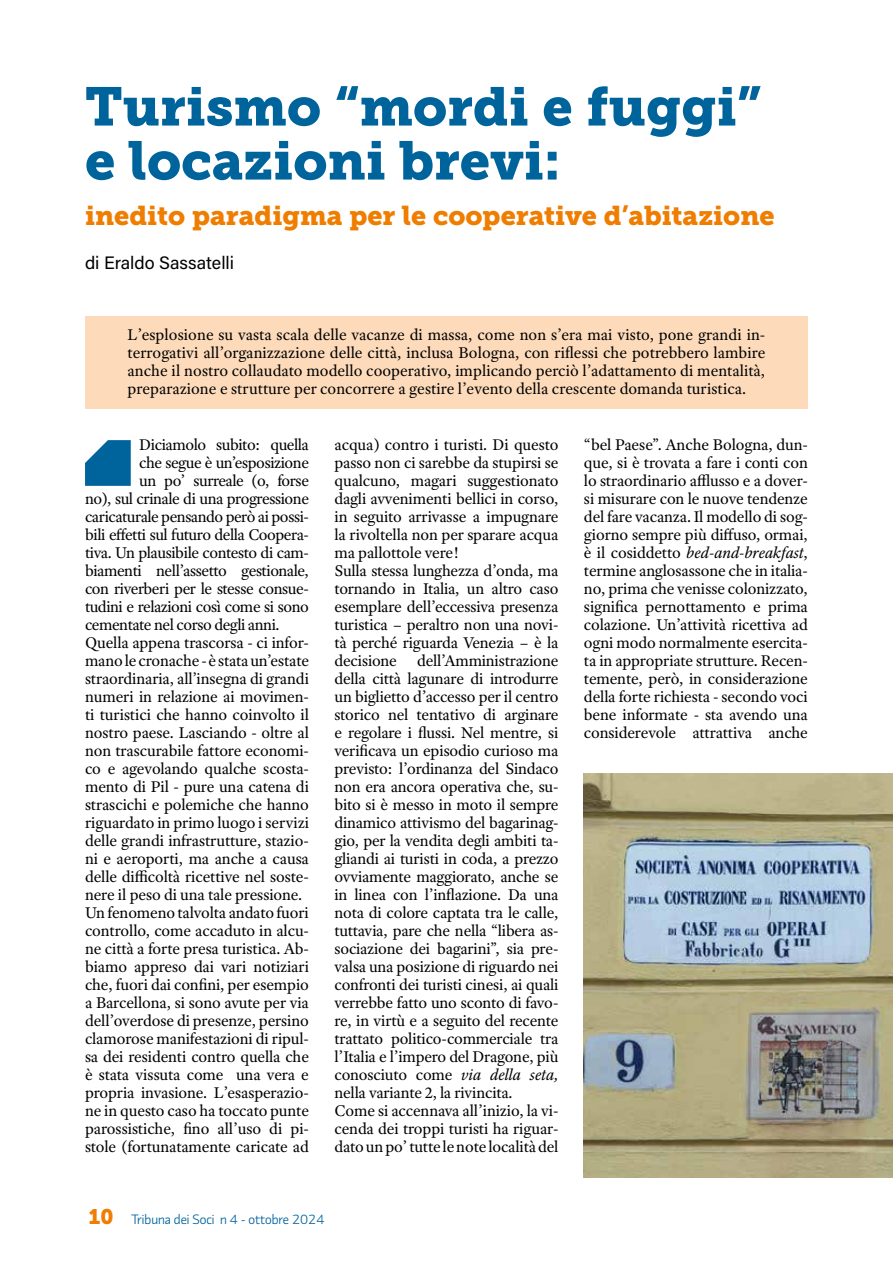
<style>
.page{position:relative;width:893px;height:1263px;background:#fff}
.page>*{position:absolute;margin:0;border:0;box-sizing:border-box;transform-origin:0 0}
.t1{font:54px/54px "Museo Slab 900";color:#00649c}
.t2{font:27px "Museo Slab 900";color:#ef7d00}
.t3{font:21px "Museo 900";color:#ef7d00}
.t4{font:18px "Acumin Pro";color:#000}
.t5{font:16.5px/18px "Adobe Text Pro";letter-spacing:-.01em;color:#000;text-align:justify}
.t6{font:16.5px "Adobe Text Pro";letter-spacing:-.03em;color:#000}
.t7{font:300 13.5px "Divenire";color:#00649c}
.s1{font-style:italic}
</style>
<div class="page">
<svg style="left:85px;top:440px;width:46px;height:46px"></svg>
<div style="left:85px;top:317px;width:723px;height:92px;background:#fddbba"></div>
<img style="left:584px;top:774px;width:309px;height:404px">
<h1 class="t1" style="left:85px;top:80px;width:678px">Turismo “mordi e fuggi” e locazioni brevi:</h1>
<h2 class="t2" style="left:85px;top:199px;width:691px">inedito paradigma per le cooperative d’abitazione</h2>
<p class="t4" style="left:85px;top:250px;width:151px">di Eraldo Sassatelli</p>
<p class="t5" style="left:128px;top:326px;width:639px">L’esplosione su vasta scala delle vacanze di massa, come non s’era mai visto, pone grandi in&shy;terrogativi all’organizzazione delle città, inclusa Bologna, con riflessi che potrebbero lambire anche il nostro collaudato modello cooperativo, implicando perciò l’adattamento di mentalità, preparazione e strutture per concorrere a gestire l’evento della crescente domanda turistica.</p>
<p class="t6" style="left:139px;top:434px;width:171px">Diciamolo subito: quella</p>
<p class="t6" style="left:139px;top:452px;width:171px">che segue è un’esposizione</p>
<p class="t6" style="left:139px;top:470px;width:171px">un po’ surreale (o, forse</p>
<p class="t6" style="left:85px;top:488px;width:225px">no), sul crinale di una progressione</p>
<p class="t6" style="left:85px;top:506px;width:225px">caricaturale pensando però ai possi-</p>
<p class="t6" style="left:85px;top:524px;width:225px">bili effetti sul futuro della Coopera-</p>
<p class="t6" style="left:85px;top:542px;width:225px">tiva. Un plausibile contesto di cam-</p>
<p class="t6" style="left:85px;top:560px;width:225px">biamenti nell’assetto gestionale,</p>
<p class="t6" style="left:85px;top:578px;width:225px">con riverberi per le stesse consue-</p>
<p class="t6" style="left:85px;top:596px;width:225px">tudini e relazioni così come si sono</p>
<p class="t6" style="left:85px;top:614px;width:196px">cementate nel corso degli anni.</p>
<p class="t5" style="left:85px;top:633px;width:225px">Quella appena trascorsa - ci infor-</p>
<p class="t5" style="left:85px;top:651px;width:225px">mano le cronache - è stata un’estate</p>
<p class="t5" style="left:85px;top:669px;width:225px">straordinaria, all’insegna di grandi</p>
<p class="t5" style="left:85px;top:687px;width:225px">numeri in relazione ai movimen-</p>
<p class="t5" style="left:85px;top:705px;width:225px">ti turistici che hanno coinvolto il</p>
<p class="t5" style="left:85px;top:723px;width:225px">nostro paese. Lasciando - oltre al</p>
<p class="t5" style="left:85px;top:741px;width:225px">non trascurabile fattore economi-</p>
<p class="t5" style="left:85px;top:759px;width:225px">co e agevolando qualche scosta-</p>
<p class="t5" style="left:85px;top:777px;width:225px">mento di Pil - pure una catena di</p>
<p class="t5" style="left:85px;top:795px;width:225px">strascichi e polemiche che hanno</p>
<p class="t5" style="left:85px;top:813px;width:225px">riguardato in primo luogo i servizi</p>
<p class="t5" style="left:85px;top:831px;width:225px">delle grandi infrastrutture, stazio-</p>
<p class="t5" style="left:85px;top:849px;width:225px">ni e aeroporti, ma anche a causa</p>
<p class="t5" style="left:85px;top:867px;width:225px">delle difficoltà ricettive nel soste-</p>
<p class="t5" style="left:85px;top:885px;width:219px">nere il peso di una tale pressione.</p>
<p class="t5" style="left:85px;top:903px;width:225px">Un fenomeno talvolta andato fuori</p>
<p class="t5" style="left:85px;top:921px;width:225px">controllo, come accaduto in alcu-</p>
<p class="t5" style="left:85px;top:939px;width:225px">ne città a forte presa turistica. Ab-</p>
<p class="t5" style="left:85px;top:957px;width:225px">biamo appreso dai vari notiziari</p>
<p class="t5" style="left:85px;top:975px;width:225px">che, fuori dai confini, per esempio</p>
<p class="t5" style="left:85px;top:993px;width:225px">a Barcellona, si sono avute per via</p>
<p class="t5" style="left:85px;top:1011px;width:225px">dell’overdose di presenze, persino</p>
<p class="t5" style="left:85px;top:1029px;width:225px">clamorose manifestazioni di ripul-</p>
<p class="t5" style="left:85px;top:1047px;width:225px">sa dei residenti contro quella che</p>
<p class="t5" style="left:85px;top:1065px;width:225px">è stata vissuta come una vera e</p>
<p class="t5" style="left:85px;top:1083px;width:225px">propria invasione. L’esasperazio-</p>
<p class="t5" style="left:85px;top:1101px;width:225px">ne in questo caso ha toccato punte</p>
<p class="t5" style="left:85px;top:1119px;width:225px">parossistiche, fino all’uso di pi-</p>
<p class="t5" style="left:85px;top:1137px;width:225px">stole (fortunatamente caricate ad</p>
<p class="t5" style="left:334px;top:435px;width:225px;text-align:left">acqua) contro i turisti. Di questo passo non ci sarebbe da stupirsi se qualcuno, magari suggestionato dagli avvenimenti bellici in corso, in seguito arrivasse a impugnare la rivoltella non per sparare acqua ma pallottole vere!<br>Sulla stessa lunghezza d’onda, ma tornando in Italia, un altro caso esemplare dell’eccessiva presenza turistica – peraltro non una novi&shy;tà perché riguarda Venezia – è la decisione dell’Amministrazione della città lagunare di introdurre un biglietto d’accesso per il centro storico nel tentativo di arginare e regolare i flussi. Nel mentre, si verificava un episodio curioso ma previsto: l’ordinanza del Sindaco non era ancora operativa che, su&shy;bito si è messo in moto il sempre dinamico attivismo del bagarinag&shy;gio, per la vendita degli ambiti ta&shy;gliandi ai turisti in coda, a prezzo ovviamente maggiorato, anche se in linea con l’inflazione. Da una nota di colore captata tra le calle, tuttavia, pare che nella “libera as&shy;sociazione dei bagarini”, sia pre&shy;valsa una posizione di riguardo nei confronti dei turisti cinesi, ai quali verrebbe fatto uno sconto di favo&shy;re, in virtù e a seguito del recente trattato politico-commerciale tra l’Italia e l’impero del Dragone, più conosciuto come <span class="s1">via della seta, </span>nella variante 2, la rivincita.<br>Come si accennava all’inizio, la vi&shy;cenda dei troppi turisti ha riguar&shy;dato un po’ tutte le note località del</p>
<p class="t5" style="left:584px;top:435px;width:225px">“bel Paese”. Anche Bologna, dun&shy;que, si è trovata a fare i conti con lo straordinario afflusso e a dover&shy;si misurare con le nuove tendenze del fare vacanza. Il modello di sog&shy;giorno sempre più diffuso, ormai, è il cosiddetto <span class="s1">bed-and-breakfast</span>, termine anglosassone che in italia&shy;no, prima che venisse colonizzato, significa pernottamento e prima colazione. Un’attività ricettiva ad ogni modo normalmente esercita&shy;ta in appropriate strutture. Recen&shy;temente, però, in considerazione della forte richiesta - secondo voci bene informate - sta avendo una considerevole attrattiva anche</p>
<p class="t3" style="left:89px;top:1205px;width:26px">10</p>
<p class="t7" style="left:132px;top:1209px;width:194px">Tribuna dei Soci n 4 - ottobre 2024</p>
</div>
